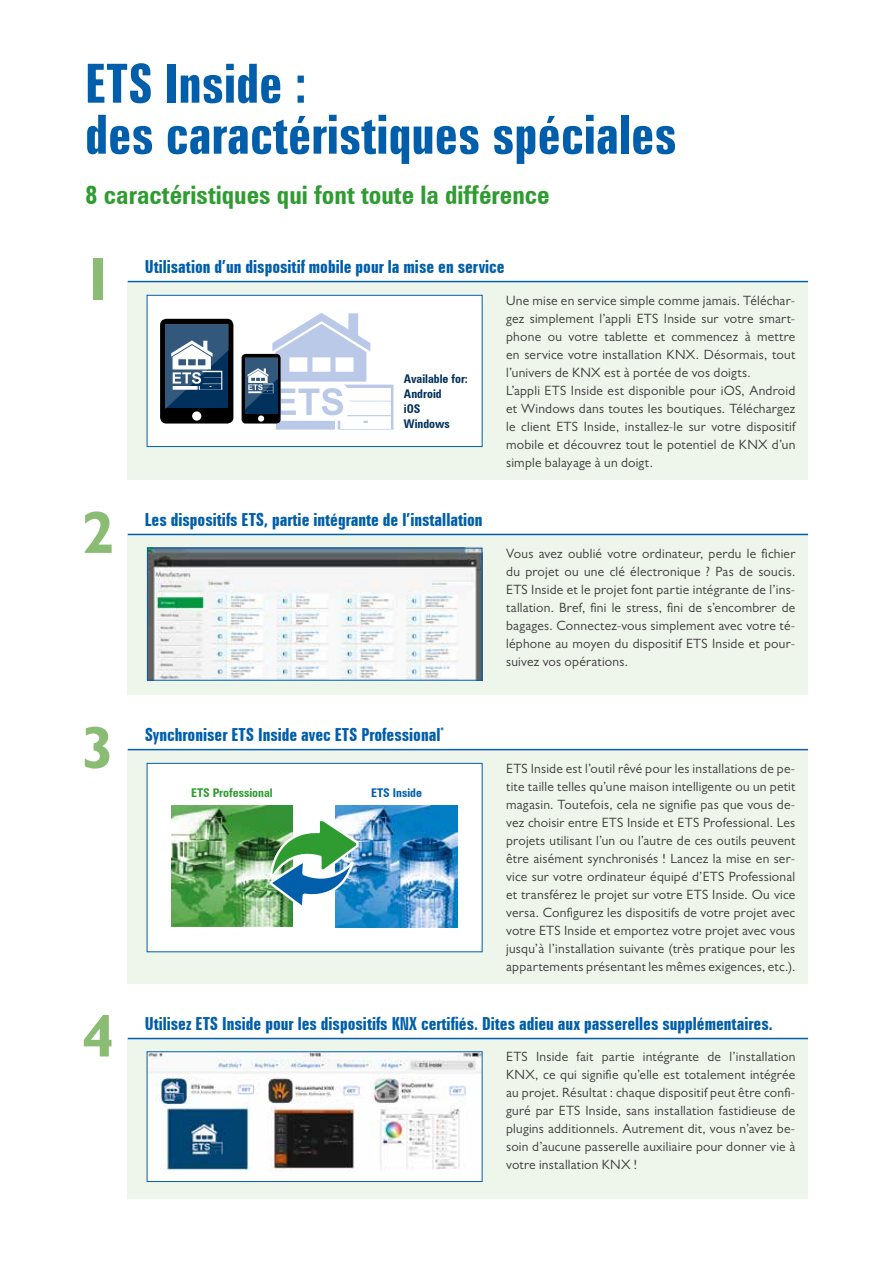
<style>
.page{position:relative;width:893px;height:1263px;background:#fff}
.page>*{position:absolute;margin:0;border:0;box-sizing:border-box;transform-origin:0 0}
.t1{font:700 60px "M Gill Sans";color:#8abc73}
.t2{font:700 extra-condensed 54px/51px "Zurich BT";color:#005eaa}
.t3{font:700 condensed 25.5px "Zurich BT";color:#2e9c30}
.t4{font:700 extra-condensed 18px "Zurich BT";color:#005eaa}
.t5{font:13.5px/18px "Gill Sans MT Pro";letter-spacing:.015em;color:#3b3b3a;text-align:justify}
.t6{font:700 condensed 12px/15px "Zurich BT";color:#00305c}
.t7{font:700 condensed 12px "Zurich BT";color:#2e9c30}
.t8{font:700 condensed 12px "Zurich BT";color:#005eaa}
</style>
<div class="page">
<div style="left:128px;top:536px;width:680px;height:159px;background:#eef5eb"></div>
<hr style="left:128px;top:534px;width:680px;height:1px;background:#005eaa">
<img style="left:149px;top:550px;width:331px;height:129px">
<div style="left:147px;top:548px;width:335px;height:133px;border:1px solid #005eaa"></div>
<div style="left:128px;top:1039px;width:680px;height:160px;background:#eef5eb"></div>
<hr style="left:128px;top:1038px;width:680px;height:1px;background:#005eaa">
<img style="left:149px;top:1053px;width:331px;height:127px">
<div style="left:147px;top:1051px;width:335px;height:131px;border:1px solid #005eaa"></div>
<div style="left:128px;top:751px;width:680px;height:232px;background:#eef5eb"></div>
<hr style="left:128px;top:749px;width:680px;height:1px;background:#005eaa">
<div style="left:147px;top:763px;width:335px;height:189px;background:#fff;border:1px solid #005eaa"></div>
<img style="left:172px;top:806px;width:120px;height:120px">
<img style="left:336px;top:806px;width:121px;height:121px">
<img style="left:268px;top:817px;width:92px;height:92px">
<div style="left:128px;top:283px;width:680px;height:196px;background:#eef5eb"></div>
<hr style="left:128px;top:281px;width:680px;height:1px;background:#005eaa">
<div style="left:147px;top:295px;width:335px;height:152px;background:#fff;border:1px solid #005eaa"></div>
<div style="left:160px;top:319px;width:73px;height:104px;background:#000;border-radius:6px"></div>
<div style="left:192px;top:411px;width:9px;height:10px;background:#fff;border-radius:50%"></div>
<svg style="left:165px;top:324px;width:63px;height:84px"></svg>
<div style="left:242px;top:354px;width:39px;height:69px;background:#000;border-radius:4px"></div>
<svg style="left:245px;top:313px;width:148px;height:117px"></svg>
<h2 class="t2" style="left:85px;top:59px;width:593px">ETS Inside :<br>des caractéristiques spéciales</h2>
<h3 class="t3" style="left:85px;top:179px;width:466px">8 caractéristiques qui font toute la différence</h3>
<h1 class="t1" style="left:81px;top:246px;width:35px">1</h1>
<h1 class="t1" style="left:81px;top:499px;width:35px">2</h1>
<h1 class="t1" style="left:81px;top:714px;width:35px">3</h1>
<h1 class="t1" style="left:81px;top:1003px;width:35px">4</h1>
<h3 class="t4" style="left:145px;top:256px;width:361px">Utilisation d’un dispositif mobile pour la mise en service</h3>
<p class="t6" style="left:404px;top:371px;width:66px">Available for:<br>Android<br>iOS<br>Windows</p>
<h3 class="t4" style="left:145px;top:509px;width:339px">Les dispositifs ETS, partie intégrante de l’installation</h3>
<h3 class="t4" style="left:145px;top:724px;width:301px">Synchroniser ETS Inside avec ETS Professional<sup>*</sup></h3>
<p class="t7" style="left:191px;top:785px;width:83px">ETS Professional</p>
<p class="t8" style="left:371px;top:785px;width:52px">ETS Inside</p>
<p class="t5" style="left:506px;top:291px;width:291px;text-align:left">Une mise en service simple comme jamais. Téléchar&shy;gez simplement l’appli ETS Inside sur votre smart&shy;phone ou votre tablette et commencez à mettre en service votre installation KNX. Désormais, tout l’univers de KNX est à portée de vos doigts.<br>L’appli ETS Inside est disponible pour iOS, Android et Windows dans toutes les boutiques. Téléchargez le client ETS Inside, installez-le sur votre dispositif mobile et découvrez tout le potentiel de KNX d’un simple balayage à un doigt.</p>
<p class="t5" style="left:506px;top:544px;width:291px">Vous avez oublié votre ordinateur, perdu le fichier du projet ou une clé électronique ? Pas de soucis.<br>ETS Inside et le projet font partie intégrante de l’ins&shy;tallation. Bref, fini le stress, fini de s’encombrer de bagages. Connectez-vous simplement avec votre té&shy;léphone au moyen du dispositif ETS Inside et pour&shy;suivez vos opérations.</p>
<p class="t5" style="left:506px;top:759px;width:291px">ETS Inside est l’outil rêvé pour les installations de pe&shy;tite taille telles qu’une maison intelligente ou un petit magasin. Toutefois, cela ne signifie pas que vous de&shy;vez choisir entre ETS Inside et ETS Professional. Les projets utilisant l’un ou l’autre de ces outils peuvent être aisément synchronisés ! Lancez la mise en ser&shy;vice sur votre ordinateur équipé d’ETS Professional et transférez le projet sur votre ETS Inside. Ou vice versa. Configurez les dispositifs de votre projet avec votre ETS Inside et emportez votre projet avec vous jusqu’à l’installation suivante (très pratique pour les appartements présentant les mêmes exigences, etc.).</p>
<h3 class="t4" style="left:145px;top:1013px;width:629px">Utilisez ETS Inside pour les dispositifs KNX certifiés. Dites adieu aux passerelles supplémentaires.</h3>
<p class="t5" style="left:506px;top:1047px;width:291px">ETS Inside fait partie intégrante de l’installation KNX, ce qui signifie qu’elle est totalement intégrée au projet. Résultat : chaque dispositif peut être confi&shy;guré par ETS Inside, sans installation fastidieuse de plugins additionnels. Autrement dit, vous n’avez be&shy;soin d’aucune passerelle auxiliaire pour donner vie à votre installation KNX !</p>
</div>
